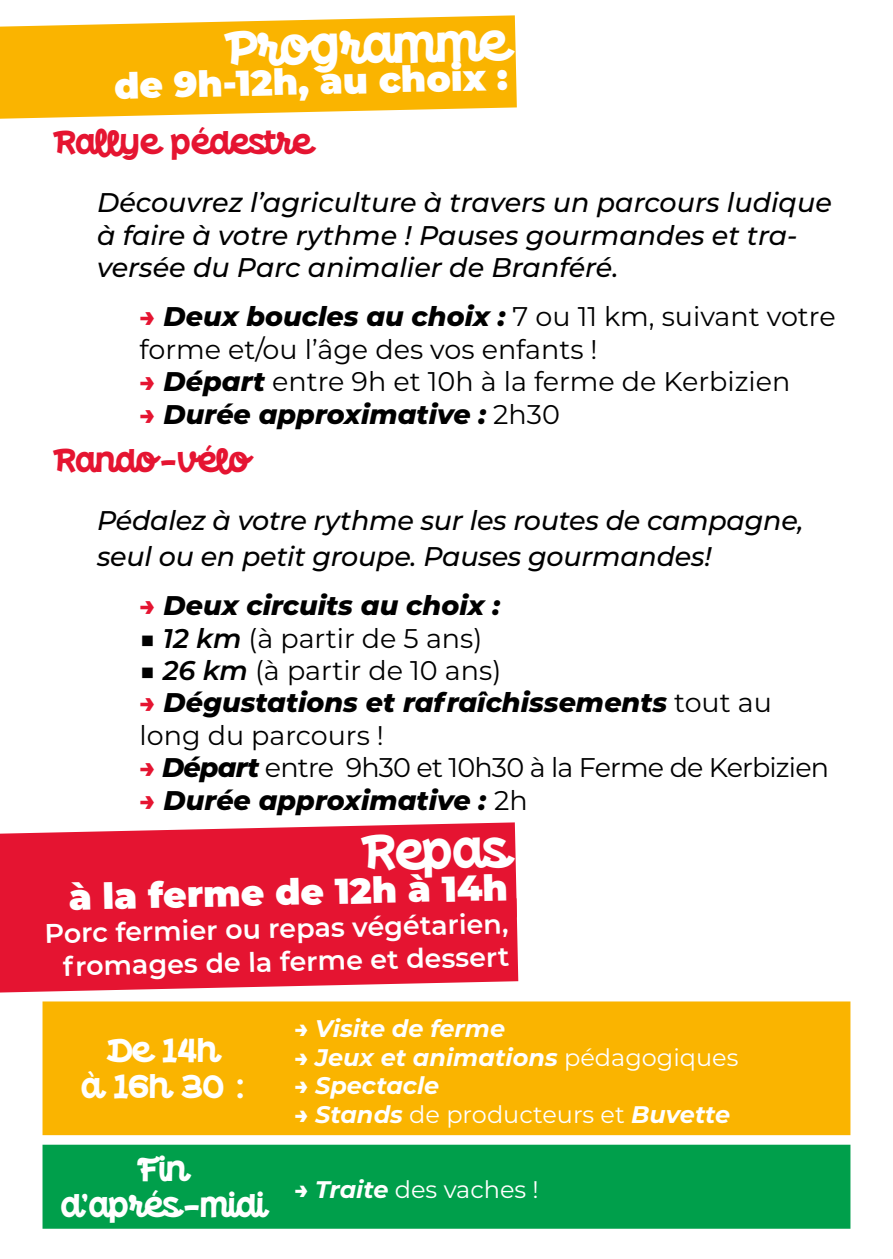
<style>
.page{position:relative;width:893px;height:1259px;background:#fff}
.page>*{position:absolute;margin:0;border:0;box-sizing:border-box;transform-origin:0 0}
.t1{font:45px "Little Ribbon";color:#fff}
.t2{font:900 36px "Montserrat";color:#fff}
.t3{font:30px/36px "Little Ribbon";color:#fff;text-align:center}
.t4{font:30px "Little Ribbon";color:#e51431}
.t5{font:italic 500 27px/32.4px "Montserrat";letter-spacing:-.005em;color:#000}
.t6{font:27px/32.4px "Montserrat";color:#000}
.t7{font:italic 800 27px/32.4px "Montserrat";color:#000}
.t8{font:600 27px/33px "Montserrat";color:#fff;text-align:right}
.t9{font:27px "Montserrat";letter-spacing:-.03em;color:#000}
.t10{font:italic 700 24px "Montserrat";color:#fff}
.t11{font:24px "Montserrat";color:#fff}
.s1{font-weight:800;font-style:italic;color:#e51431}
.s2{font-weight:800;font-style:italic}
.s3{color:#e51431}
.s4{font-weight:400;font-style:normal}
.s5{font-weight:600;font-style:italic}
.s6{font-weight:800}
.s7{font-weight:700;font-style:italic}
</style>
<div class="page">
<svg style="left:0;top:15px;width:517px;height:104px;background:#fabc1d"></svg>
<div style="left:43px;top:1144px;width:807px;height:84px;background:#009f4b"></div>
<div style="left:43px;top:1001px;width:807px;height:134px;background:#fab400"></div>
<svg style="left:0;top:822px;width:517px;height:76px;background:#e72741"></svg>
<div style="left:0;top:898px;width:518px;height:94px;background:#e51431"></div>
<p class="t1" style="left:226px;top:11px;width:282px;rotate:-1deg">Programme</p>
<p class="t2" style="left:114px;top:58px;width:395px;rotate:-1deg">de 9h-12h, au choix :</p>
<p class="t4" style="left:55px;top:118px;width:258px">Rallye pédestre</p>
<p class="t5" style="left:97px;top:185px;width:736px">Découvrez l’agriculture à travers un parcours ludique à faire à votre rythme ! Pauses gourmandes et tra&shy;versée du Parc animalier de Branféré.</p>
<p class="t6" style="left:140px;top:300px;width:698px"><span class="s1">→</span> <span class="s2">Deux boucles au choix :</span> 7 ou 11 km, suivant votre forme et/ou l’âge des vos enfants !</p>
<p class="t6" style="left:140px;top:364px;width:652px"><span class="s1">→</span> <span class="s2">Départ</span> entre 9h et 10h à la ferme de Kerbizien</p>
<p class="t7" style="left:140px;top:396px;width:422px"><span class="s3">→</span> Durée approximative : <span class="s4">2h30</span></p>
<p class="t4" style="left:55px;top:435px;width:196px">Rando -vélo</p>
<p class="t5" style="left:97px;top:501px;width:708px;line-height:36px">Pédalez à votre rythme sur les routes de campagne, seul ou en petit groupe. Pauses gourmandes!</p>
<p class="t7" style="left:140px;top:588px;width:362px"><span class="s3">→</span> Deux circuits au choix :</p>
<p class="t6" style="left:140px;top:621px;width:344px">■ <span class="s5">12 km</span> (à partir de 5 ans)</p>
<p class="t6" style="left:140px;top:653px;width:363px">■ <span class="s5">26 km</span> (à partir de 10 ans)</p>
<p class="t7" style="left:140px;top:685px;width:634px"><span class="s3">→</span> Dégustations et rafraîchissements <span class="s4">tout au long du parcours !</span></p>
<p class="t9" style="left:140px;top:749px;width:691px"><span class="s1">→</span> <span class="s2">Départ</span> entre 9h30 et 10h30 à la Ferme de Kerbizien</p>
<p class="t7" style="left:140px;top:782px;width:390px"><span class="s3">→</span> Durée approximative : <span class="s4">2h</span></p>
<p class="t1" style="left:363px;top:815px;width:145px;rotate:-1deg">Repas</p>
<p class="t2" style="left:68px;top:869px;width:440px;rotate:-1deg">à la ferme de 12h à 14h</p>
<p class="t8" style="left:44px;top:915px;width:466px;rotate:-1deg">Porc fermier ou repas végétarien, fromages de la ferme et dessert</p>
<p class="t3" style="left:81px;top:1032px;width:165px">De 14h<br>à 16h 30 :</p>
<p class="t3" style="left:61px;top:1150px;width:205px">Fin<br>d’aprés -midi</p>
<p class="t10" style="left:294px;top:1011px;width:212px"><span class="s6">→</span> Visite de ferme</p>
<p class="t10" style="left:294px;top:1039px;width:446px"><span class="s6">→</span> Jeux et animations <span class="s4">pédagogiques</span></p>
<p class="t10" style="left:294px;top:1068px;width:146px"><span class="s6">→</span> Spectacle</p>
<p class="t11" style="left:294px;top:1098px;width:437px"><span class="s2">→</span> <span class="s7">Stands</span> de producteurs et <span class="s7">Buvette</span></p>
<p class="t11" style="left:294px;top:1173px;width:246px"><span class="s2">→</span> <span class="s7">Traite</span> des vaches !</p>
</div>
